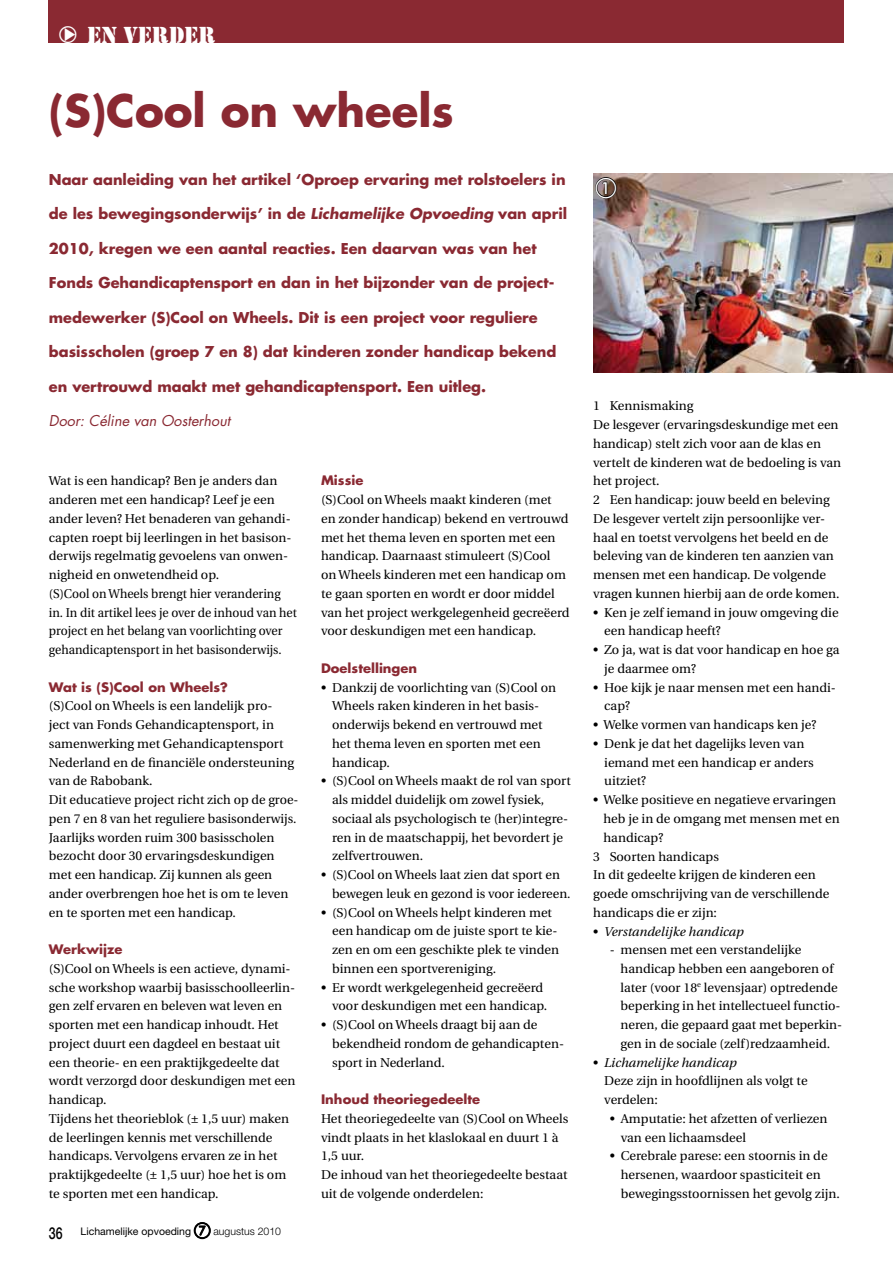
<style>
.page{position:relative;width:893px;height:1263px;background:#fff}
.page>*{position:absolute;margin:0;border:0;box-sizing:border-box;transform-origin:0 0}
.t1{font:700 43.5px "Futura";color:#8a2932}
.t2{font:24px "Stencil";color:#fff}
.t3{font:21px "European Pi One";color:#fff}
.t4{font:700 14.55px "Futura";color:#8a2932}
.t5{font:italic 14.55px "Futura";color:#8a2932}
.t6{font:12.75px/18.8px "Utopia";color:#000}
.t7{font:700 12.75px "Futura";color:#8a2932}
.t8{font:italic 12.75px "Utopia";color:#000}
.t9{font:10.5px "Helvetica Neue";color:#000}
.s1{font-style:italic}
.s2{font-weight:500;font-size:16.5px}
.s3{font-family:"European Pi One";font-size:16.5px}
.s4{font-weight:300}
.s5{font-style:normal}
</style>
<div class="page">
<div style="left:49px;top:0;width:795px;height:43px;background:#8a2932"></div>
<svg style="left:193px;top:1222px;width:18px;height:17px"></svg>
<img style="left:593px;top:174px;width:300px;height:199px">
<svg style="left:595px;top:177px;width:22px;height:22px"></svg>
<h2 class="t2" style="left:87px;top:21px;width:129px">EN VERDER</h2>
<h1 class="t1" style="left:49px;top:81px;width:406px">(S)Cool on wheels</h1>
<p class="t4" style="left:49px;top:169px;width:518px">Naar aanleiding van het artikel ‘Oproep ervaring met rolstoelers in</p>
<p class="t4" style="left:49px;top:204px;width:520px">de les bewegingsonderwijs’ in de <span class="s1">Lichamelijke Opvoeding</span> van april</p>
<p class="t4" style="left:49px;top:238px;width:489px">2010, kregen we een aantal reacties. Een daarvan was van het</p>
<p class="t4" style="left:49px;top:273px;width:507px">Fonds Gehandicaptensport en dan in het bijzonder van de project-</p>
<p class="t4" style="left:49px;top:307px;width:490px">medewerker (S)Cool on Wheels. Dit is een project voor reguliere</p>
<p class="t4" style="left:49px;top:342px;width:509px">basisscholen (groep 7 en 8) dat kinderen zonder handicap bekend</p>
<p class="t4" style="left:49px;top:376px;width:439px">en vertrouwd maakt met gehandicaptensport. Een uitleg.</p>
<p class="t5" style="left:49px;top:411px;width:183px">Door: Céline van Oosterhout</p>
<p class="t6" style="left:49px;top:472px;width:250px">Wat is een handicap? Ben je anders dan anderen met een handicap? Leef je een ander leven? Het benaderen van gehandi&shy;capten roept bij leerlingen in het basison&shy;derwijs regelmatig gevoelens van onwen&shy;nigheid en onwetendheid op.<br>(S)Cool on Wheels brengt hier verandering in. In dit artikel lees je over de inhoud van het project en het belang van voorlichting over gehandicaptensport in het basisonderwijs.</p>
<p class="t7" style="left:49px;top:678px;width:181px">Wat is (S)Cool on Wheels?</p>
<p class="t6" style="left:49px;top:697px;width:251px">(S)Cool on Wheels is een landelijk pro-<br>ject van Fonds Gehandicaptensport, in samenwerking met Gehandicaptensport Nederland en de financiële ondersteuning van de Rabobank.<br>Dit educatieve project richt zich op de groe&shy;pen 7 en 8 van het reguliere basisonderwijs.<br>Jaarlijks worden ruim 300 basisscholen bezocht door 30 ervaringsdeskundigen met een handicap. Zij kunnen als geen ander overbrengen hoe het is om te leven en te sporten met een handicap.</p>
<p class="t7" style="left:49px;top:941px;width:75px">Werkwijze</p>
<p class="t6" style="left:49px;top:959px;width:248px">(S)Cool on Wheels is een actieve, dynami&shy;sche workshop waarbij basisschoolleerlin&shy;gen zelf ervaren en beleven wat leven en sporten met een handicap inhoudt. Het project duurt een dagdeel en bestaat uit een theorie- en een praktijkgedeelte dat wordt verzorgd door deskundigen met een handicap.<br>Tijdens het theorieblok (± 1,5 uur) maken de leerlingen kennis met verschillende handicaps. Vervolgens ervaren ze in het praktijkgedeelte (± 1,5 uur) hoe het is om te sporten met een handicap.</p>
<p class="t9" style="left:49px;top:1225px;width:234px"><span class="s2">36</span> Lichamelijke opvoeding <span class="s3">g</span> <span class="s4">augustus 2010</span></p>
<p class="t7" style="left:321px;top:472px;width:44px">Missie</p>
<p class="t6" style="left:321px;top:491px;width:250px">(S)Cool on Wheels maakt kinderen (met en zonder handicap) bekend en vertrouwd met het thema leven en sporten met een handicap. Daarnaast stimuleert (S)Cool<br>on Wheels kinderen met een handicap om te gaan sporten en wordt er door middel van het project werkgelegenheid gecreëerd voor deskundigen met een handicap.</p>
<p class="t7" style="left:321px;top:659px;width:98px">Doelstellingen</p>
<p class="t6" style="left:332px;top:678px;width:226px;text-indent:-11px">• Dankzij de voorlichting van (S)Cool on<br>Wheels raken kinderen in het basis&shy;onderwijs bekend en vertrouwd met het thema leven en sporten met een handicap.</p>
<p class="t6" style="left:332px;top:772px;width:240px;text-indent:-11px">• (S)Cool on Wheels maakt de rol van sport als middel duidelijk om zowel fysiek, sociaal als psychologisch te (her)integre&shy;ren in de maatschappij, het bevordert je zelfvertrouwen.</p>
<p class="t6" style="left:332px;top:866px;width:240px;text-indent:-11px">• (S)Cool on Wheels laat zien dat sport en bewegen leuk en gezond is voor iedereen.</p>
<p class="t6" style="left:332px;top:903px;width:229px;text-indent:-11px">• (S)Cool on Wheels helpt kinderen met een handicap om de juiste sport te kie&shy;zen en om een geschikte plek te vinden binnen een sportvereniging.</p>
<p class="t6" style="left:321px;top:978px;width:228px;text-align:right">• Er wordt werkgelegenheid gecreëerd voor deskundigen met een handicap.</p>
<p class="t6" style="left:332px;top:1016px;width:233px;text-indent:-11px">• (S)Cool on Wheels draagt bij aan de bekendheid rondom de gehandicapten&shy;sport in Nederland.</p>
<p class="t7" style="left:321px;top:1091px;width:161px">Inhoud theoriegedeelte</p>
<p class="t6" style="left:321px;top:1109px;width:249px">Het theoriegedeelte van (S)Cool on Wheels vindt plaats in het klaslokaal en duurt 1 à<br>1,5 uur.<br>De inhoud van het theoriegedeelte bestaat uit de volgende onderdelen:</p>
<h3 class="t3" style="left:595px;top:177px;width:22px">a</h3>
<p class="t6" style="left:593px;top:397px;width:249px">1 Kennismaking<br>De lesgever (ervaringsdeskundige met een handicap) stelt zich voor aan de klas en vertelt de kinderen wat de bedoeling is van het project.<br>2 Een handicap: jouw beeld en beleving De lesgever vertelt zijn persoonlijke ver&shy;haal en toetst vervolgens het beeld en de beleving van de kinderen ten aanzien van mensen met een handicap. De volgende vragen kunnen hierbij aan de orde komen.</p>
<p class="t6" style="left:604px;top:603px;width:236px;text-indent:-11px">• Ken je zelf iemand in jouw omgeving die een handicap heeft?</p>
<p class="t6" style="left:604px;top:641px;width:237px;text-indent:-11px">• Zo ja, wat is dat voor handicap en hoe ga je daarmee om?</p>
<p class="t6" style="left:604px;top:678px;width:233px;text-indent:-11px">• Hoe kijk je naar mensen met een handi&shy;cap?</p>
<p class="t6" style="left:593px;top:716px;width:225px">• Welke vormen van handicaps ken je?</p>
<p class="t6" style="left:604px;top:734px;width:211px;text-indent:-11px">• Denk je dat het dagelijks leven van iemand met een handicap er anders uitziet?</p>
<p class="t6" style="left:593px;top:791px;width:244px">• Welke positieve en negatieve ervaringen</p>
<p class="t6" style="left:603px;top:809px;width:238px">heb je in de omgang met mensen met en</p>
<p class="t6" style="left:603px;top:828px;width:61px">handicap?</p>
<p class="t6" style="left:593px;top:847px;width:127px">3 Soorten handicaps</p>
<p class="t6" style="left:593px;top:866px;width:224px">In dit gedeelte krijgen de kinderen een</p>
<p class="t6" style="left:593px;top:884px;width:238px">goede omschrijving van de verschillende</p>
<p class="t6" style="left:593px;top:903px;width:125px">handicaps die er zijn:</p>
<p class="t8" style="left:593px;top:924px;width:152px"><span class="s5">•</span> Verstandelijke handicap</p>
<p class="t6" style="left:620px;top:941px;width:223px;text-indent:-11px">- mensen met een verstandelijke handicap hebben een aangeboren of later (voor 18<sup>e</sup> levensjaar) optredende beperking in het intellectueel functio&shy;neren, die gepaard gaat met beperkin&shy;gen in de sociale (zelf)redzaamheid.</p>
<p class="t6" style="left:604px;top:1053px;width:205px;text-indent:-11px">• <span class="s1">Lichamelijke handicap<br></span>Deze zijn in hoofdlijnen als volgt te verdelen:</p>
<p class="t6" style="left:621px;top:1109px;width:208px;text-indent:-11px">• Amputatie: het afzetten of verliezen van een lichaamsdeel</p>
<p class="t6" style="left:621px;top:1147px;width:220px;text-indent:-11px">• Cerebrale parese: een stoornis in de hersenen, waardoor spasticiteit en bewegingsstoornissen het gevolg zijn.</p>
</div>
